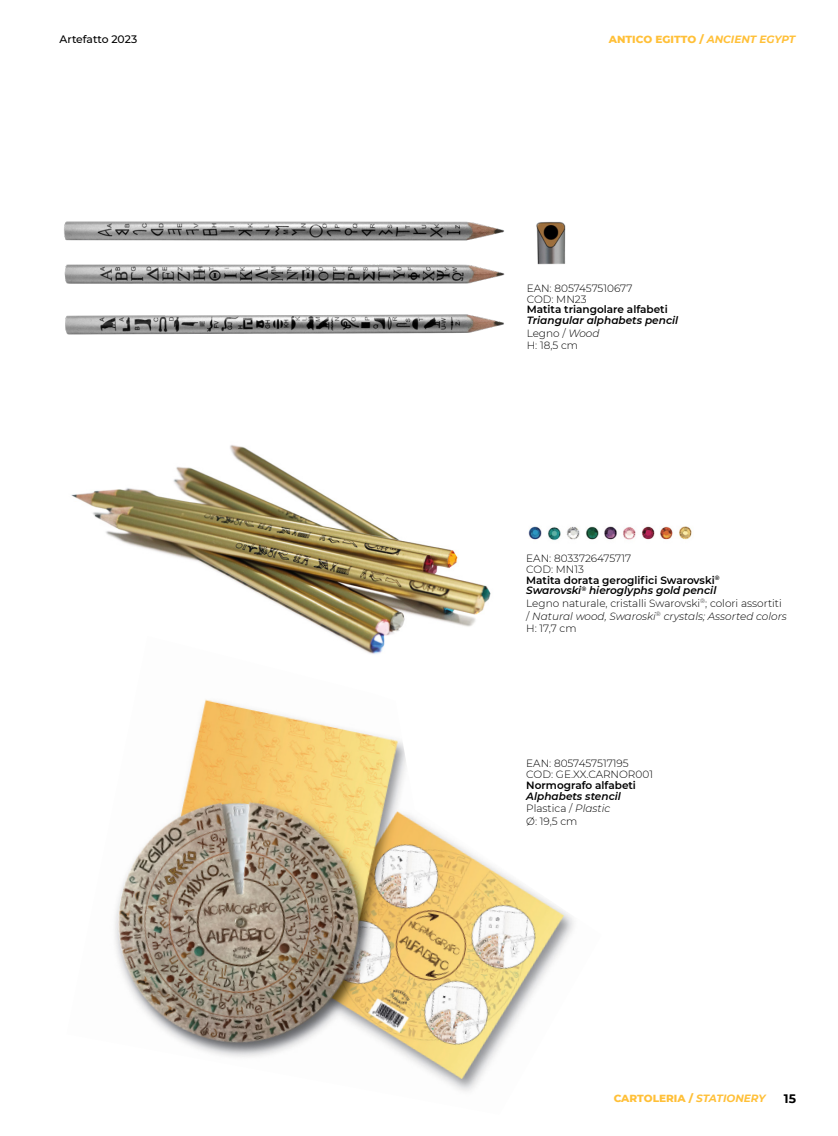
<style>
.page{position:relative;width:838px;height:1136px;background:#fff}
.page>*{position:absolute;margin:0;border:0;box-sizing:border-box;transform-origin:0 0}
.t1{font:700 12.3px "Montserrat";color:#000}
.t2{font:500 10.8px "Montserrat";letter-spacing:-.005em;color:#000}
.t3{font:300 10.5px/12.6px "Montserrat";color:#000}
.t4{font:600 10.5px/10.8px "Montserrat";color:#000}
.t5{font:800 10.5px "Montserrat";color:#ffc038}
.t6{font:italic 600 10.5px/12.6px "Montserrat";color:#000}
.s1{font-weight:700;font-style:italic}
.s2{font-weight:300;font-style:normal}
.s3{font-weight:300}
.s4{font-style:italic}
.s5{font-weight:600;font-style:italic}
</style>
<div class="page">
<img style="left:64px;top:221px;width:441px;height:114px">
<img style="left:536px;top:222px;width:30px;height:43px">
<img style="left:71px;top:445px;width:420px;height:191px">
<img style="left:528px;top:526px;width:164px;height:15px">
<img style="left:115px;top:636px;width:459px;height:455px">
<p class="t2" style="left:60px;top:32px;width:79px">Artefatto 2023</p>
<p class="t5" style="left:609px;top:32px;width:188px">ANTICO EGITTO / <span class="s1">ANCIENT EGYPT</span></p>
<p class="t3" style="left:526px;top:282px;width:107px;line-height:10.8px">EAN: 8057457510677<br>COD: MN23</p>
<p class="t4" style="left:526px;top:304px;width:143px">Matita triangolare alfabeti</p>
<p class="t6" style="left:526px;top:314px;width:153px">Triangular alphabets pencil<br><span class="s2">Legno /</span> <span class="s3">Wood<br></span><span class="s2">H: 18,5 cm</span></p>
<p class="t4" style="left:526px;top:552px;width:195px"><span class="s3">EAN: 8033726475717<br>COD: MN13<br></span>Matita dorata geroglifici Swarovski<sup>®<br></sup><span class="s4">Swarovski</span><sup>®</sup> <span class="s4">hieroglyphs gold pencil</span></p>
<p class="t3" style="left:526px;top:596px;width:262px">Legno naturale, cristalli Swarovski<sup>®</sup>; colori assortiti / <span class="s4">Natural wood, Swaroski</span><sup>®</sup> <span class="s4">crystals; Assorted colors<br></span>H: 17,7 cm</p>
<p class="t3" style="left:526px;top:757px;width:128px;line-height:10.8px">EAN: 8057457517195<br>COD: GE.XX.CARNOR001</p>
<p class="t4" style="left:526px;top:779px;width:111px">Normografo alfabeti</p>
<p class="t3" style="left:526px;top:789px;width:96px"><span class="s5">Alphabets stencil<br></span>Plastica / <span class="s4">Plastic<br></span>Ø: 19,5 cm</p>
<p class="t5" style="left:613px;top:1089px;width:153px">CARTOLERIA / <span class="s1">STATIONERY</span></p>
<p class="t1" style="left:784px;top:1089px;width:14px">15</p>
</div>
